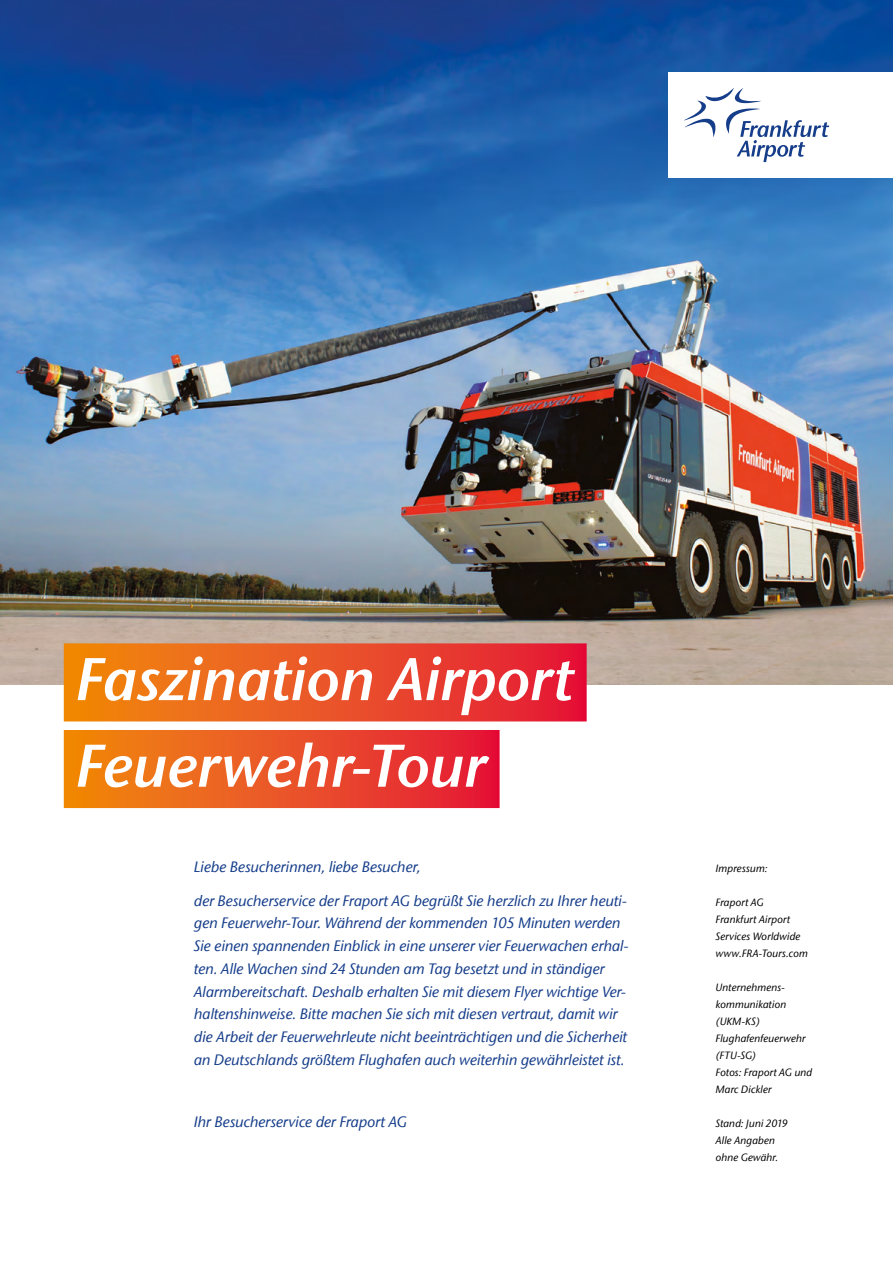
<style>
.page{position:relative;width:893px;height:1263px;background:#fff}
.page>*{position:absolute;margin:0;border:0;box-sizing:border-box;transform-origin:0 0}
.t1{font:italic 600 60px/86.6px "Stone Sans Fraport II";color:#fff}
.t2{font:italic 500 15px/22.6px "Stone Sans Fraport II";color:#153d8a}
.t3{font:italic 500 10.5px/17px "Stone Sans Fraport II";letter-spacing:.01em;color:#000}
</style>
<div class="page">
<img style="left:1px;top:0;width:892px;height:685px">
<div style="left:64px;top:643px;width:523px;height:78px;background:linear-gradient(to right,#f18d0d,#e4183c)"></div>
<div style="left:64px;top:730px;width:436px;height:78px;background:linear-gradient(to right,#f18d0d,#e4183c)"></div>
<svg style="left:0;top:0;width:1px;height:1263px"></svg>
<div style="left:668px;top:72px;width:225px;height:106px;background:#fff"></div>
<svg style="left:684px;top:88px;width:145px;height:74px"></svg>
<h1 class="t1" style="left:77px;top:635px;width:499px">Faszination Airport<br>Feuerwehr-Tour</h1>
<p class="t2" style="left:194px;top:855px;width:228px">Liebe Besucherinnen, liebe Besucher,</p>
<p class="t2" style="left:194px;top:889px;width:436px">der Besucherservice der Fraport AG begrüßt Sie herzlich zu Ihrer heuti&shy;gen Feuerwehr-Tour. Während der kommenden 105 Minuten werden Sie einen spannenden Einblick in eine unserer vier Feuerwachen erhal&shy;ten. Alle Wachen sind 24 Stunden am Tag besetzt und in ständiger Alarmbereitschaft. Deshalb erhalten Sie mit diesem Flyer wichtige Ver&shy;haltenshinweise. Bitte machen Sie sich mit diesen vertraut, damit wir die Arbeit der Feuerwehrleute nicht beeinträchtigen und die Sicherheit an Deutschlands größtem Flughafen auch weiterhin gewährleistet ist.</p>
<p class="t2" style="left:194px;top:1110px;width:214px">Ihr Besucherservice der Fraport AG</p>
<p class="t3" style="left:716px;top:859px;width:53px">Impressum:</p>
<p class="t3" style="left:716px;top:893px;width:94px">Fraport AG<br>Frankfurt Airport<br>Services Worldwide www.FRA-Tours.com</p>
<p class="t3" style="left:716px;top:978px;width:98px">Unternehmens&shy;kommunikation (UKM-KS)<br>Flughafenfeuerwehr (FTU-SG)<br>Fotos: Fraport AG und<br>Marc Dickler</p>
<p class="t3" style="left:716px;top:1115px;width:73px">Stand: Juni 2019<br>Alle Angaben ohne Gewähr.</p>
</div>
